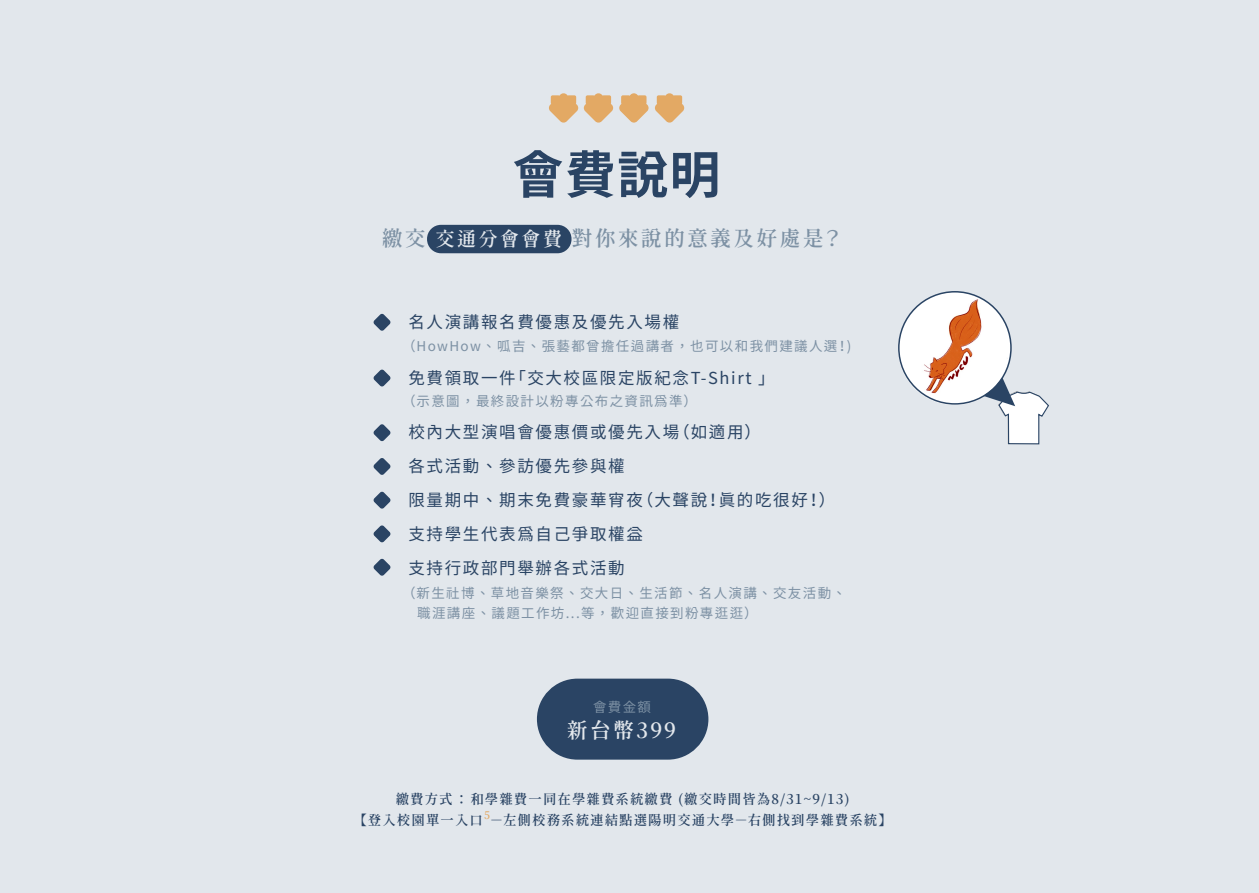
<style>
.page{position:relative;width:1259px;height:893px;background:#e2e7ec}
.page>*{position:absolute;margin:0;border:0;box-sizing:border-box;transform-origin:0 0}
.t1{font:51px "Gen Yo Gothic TW B";color:#2a4464}
.t2{font:600 21px "Gen Wan Min TW";letter-spacing:.1em;color:#7d91a4}
.t3{font:600 21px "Gen Wan Min JP";letter-spacing:.1em;color:#e2e7ec}
.t4{font:16.5px/33.9px "Gen Yo Gothic TW R";letter-spacing:.1em;color:#2a4464}
.t5{font:13.5px/19.5px "Gen Yo Gothic TW R";letter-spacing:.1em;color:#7d91a4}
.t6{font:600 13.5px/21px "Gen Wan Min JP";letter-spacing:.075em;color:#2a4464;text-align:center}
.s1{font-size:19.5px;color:#e2e7ec}
</style>
<div class="page">
<div style="left:427px;top:225px;width:144px;height:28px;background:#2a4464;border-radius:14px"></div>
<svg style="left:549px;top:93px;width:64px;height:30px"></svg>
<div style="left:602px;top:95px;width:9px;height:9px;background:#e3a964;border-radius:2px"></div>
<div style="left:586px;top:95px;width:9px;height:9px;background:#e3a964;border-radius:2px"></div>
<svg style="left:619px;top:93px;width:65px;height:30px"></svg>
<div style="left:673px;top:95px;width:9px;height:9px;background:#e3a964;border-radius:2px"></div>
<div style="left:657px;top:95px;width:9px;height:9px;background:#e3a964;border-radius:2px"></div>
<svg style="left:373px;top:314px;width:18px;height:17px"></svg>
<svg style="left:373px;top:369px;width:18px;height:18px"></svg>
<svg style="left:373px;top:424px;width:18px;height:17px"></svg>
<svg style="left:373px;top:458px;width:18px;height:17px"></svg>
<svg style="left:373px;top:491px;width:18px;height:18px"></svg>
<svg style="left:373px;top:525px;width:18px;height:18px"></svg>
<svg style="left:373px;top:559px;width:18px;height:17px"></svg>
<div style="left:537px;top:679px;width:171px;height:81px;background:#2a4464;border-radius:40px"></div>
<img style="left:899px;top:292px;width:112px;height:112px">
<svg style="left:983px;top:378px;width:66px;height:67px"></svg>
<div style="left:898px;top:291px;width:113px;height:114px;border:2px solid #2a4464;border-radius:50%"></div>
<h1 class="t1" style="left:512px;top:146px;width:209px">會費說明</h1>
<p class="t2" style="left:382px;top:226px;width:463px">繳交 <span class="s1">交通分會會費</span>對你來說的意義及好處是？</p>
<p class="t4" style="left:408px;top:306px;width:272px">名人演講報名費優惠及優先入場權</p>
<p class="t5" style="left:402px;top:336px;width:451px">（HowHow、呱吉、張藝都曾擔任過講者，也可以和我們建議人選！)</p>
<p class="t4" style="left:408px;top:361px;width:360px">免費領取一件「交大校區限定版紀念T-Shirt 」</p>
<p class="t5" style="left:402px;top:392px;width:296px">（示意圖，最終設計以粉專公布之資訊為準）</p>
<p class="t4" style="left:408px;top:416px;width:428px">校內大型演唱會優惠價或優先入場（如適用）<br>各式活動、參訪優先參與權<br>限量期中、期末免費豪華宵夜（大聲說！眞的吃很好！）支持學生代表為自己爭取權益<br>支持行政部門舉辦各式活動</p>
<p class="t5" style="left:417px;top:584px;width:430px;text-indent:-15px">（新生社博、草地音樂祭、交大日、生活節、名人演講、交友活動、職涯講座、議題工作坊...等，歡迎直接到粉專逛逛）</p>
<p class="t5" style="left:593px;top:697px;width:60px">會費金額</p>
<p class="t3" style="left:567px;top:718px;width:111px">新台幣399</p>
<p class="t6" style="left:360px;top:789px;width:526px">繳費方式 ： 和學雜費一同在學雜費系統繳費 (繳交時間皆為8/31~9/13)<br>【登入校園單一入口<sup>5</sup>－左側校務系統連結點選陽明交通大學－右側找到學雜費系統】</p>
</div>
